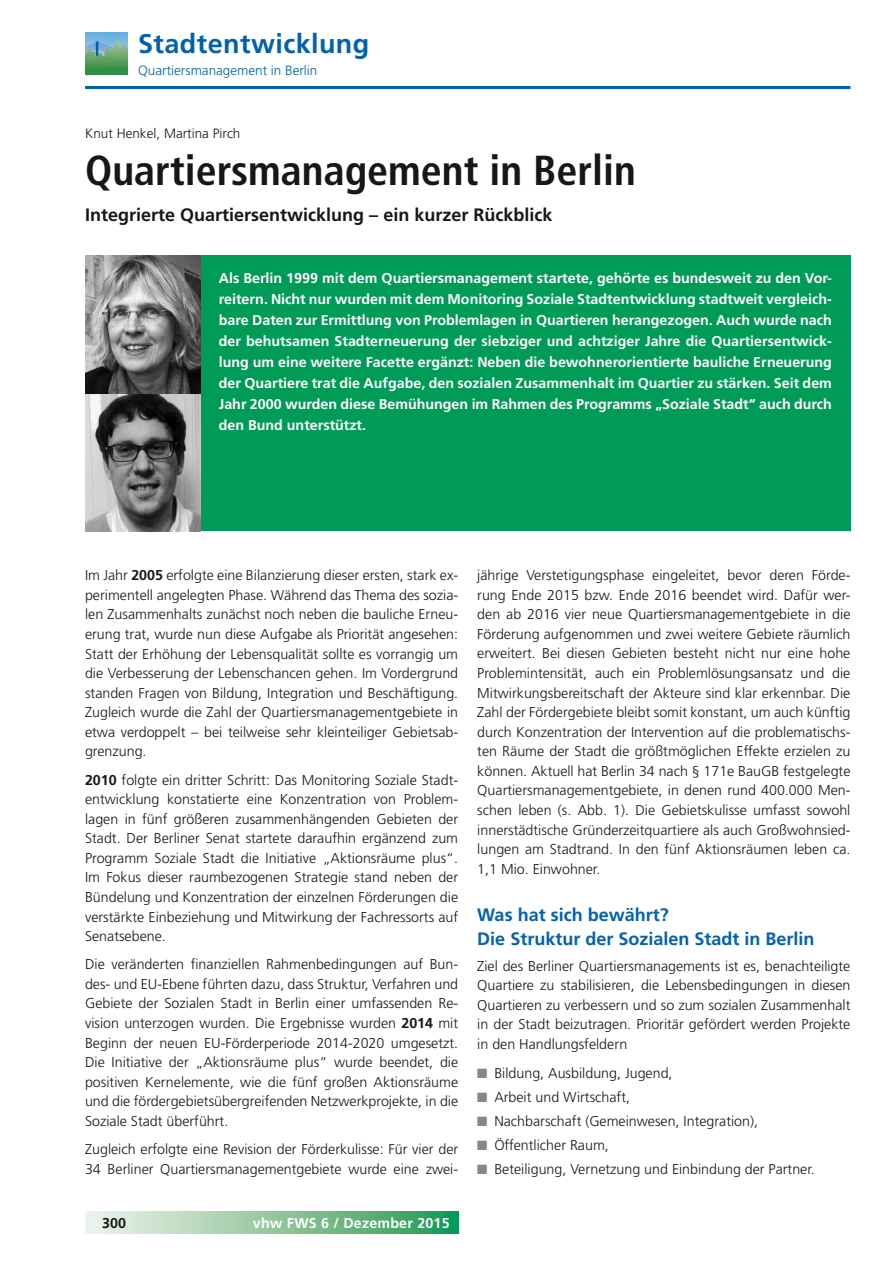
<style>
.page{position:relative;width:893px;height:1263px;background:#fff}
.page>*{position:absolute;margin:0;border:0;box-sizing:border-box;transform-origin:0 0}
.t1{font:700 condensed 42px "Frutiger LT";color:#181716}
.t2{font:700 27px "Frutiger LT";letter-spacing:.015em;color:#0062ae}
.t3{font:700 18px/24px "Frutiger LT";color:#0062ae}
.t4{font:700 18px "Frutiger LT";color:#181716}
.t5{font:300 14.25px/19.6px "Frutiger LT";color:#181716;text-align:justify}
.t6{font:700 14.25px/21px "Frutiger LT";color:#fff;text-align:justify}
.t7{font:700 14.25px "Frutiger LT";color:#181716}
.t8{font:300 13.5px "Frutiger LT";color:#0062ae}
.t9{font:300 13.5px "Frutiger CE";color:#181716}
.s1{font-weight:700}
.s2{color:#868786}
</style>
<div class="page">
<hr style="left:85px;top:86px;width:765px;height:3px;background:#0062ae">
<svg style="left:85px;top:1212px;width:373px;height:21px;background:#8dc69f"></svg>
<img style="left:85px;top:32px;width:42px;height:43px">
<div style="left:85px;top:256px;width:766px;height:275px;background:#009b56"></div>
<img style="left:85px;top:256px;width:115px;height:275px">
<h2 class="t2" style="left:138px;top:28px;width:233px">Stadtentwicklung</h2>
<p class="t8" style="left:138px;top:62px;width:181px">Quartiersmanagement in Berlin</p>
<p class="t9" style="left:85px;top:126px;width:157px">Knut Henkel, Martina Pirch</p>
<h1 class="t1" style="left:85px;top:145px;width:552px">Quartiersmanagement in Berlin</h1>
<p class="t4" style="left:85px;top:205px;width:469px">Integrierte Quartiersentwicklung – ein kurzer Rückblick</p>
<p class="t6" style="left:219px;top:267px;width:615px">Als Berlin 1999 mit dem Quartiersmanagement startete, gehörte es bundesweit zu den Vor&shy;reitern. Nicht nur wurden mit dem Monitoring Soziale Stadtentwicklung stadtweit vergleich&shy;bare Daten zur Ermittlung von Problemlagen in Quartieren herangezogen. Auch wurde nach der behutsamen Stadterneuerung der siebziger und achtziger Jahre die Quartiersentwick&shy;lung um eine weitere Facette ergänzt: Neben die bewohnerorientierte bauliche Erneuerung der Quartiere trat die Aufgabe, den sozialen Zusammenhalt im Quartier zu stärken. Seit dem Jahr 2000 wurden diese Bemühungen im Rahmen des Programms „Soziale Stadt“ auch durch den Bund unterstützt.</p>
<p class="t5" style="left:85px;top:566px;width:375px">Im Jahr <span class="s1">2005</span> erfolgte eine Bilanzierung dieser ersten, stark ex&shy;perimentell angelegten Phase. Während das Thema des sozia&shy;len Zusammenhalts zunächst noch neben die bauliche Erneu&shy;erung trat, wurde nun diese Aufgabe als Priorität angesehen:<br>Statt der Erhöhung der Lebensqualität sollte es vorrangig um die Verbesserung der Lebenschancen gehen. Im Vordergrund standen Fragen von Bildung, Integration und Beschäftigung.<br>Zugleich wurde die Zahl der Quartiersmanagementgebiete in etwa verdoppelt – bei teilweise sehr kleinteiliger Gebietsab&shy;grenzung.</p>
<p class="t5" style="left:85px;top:770px;width:375px"><span class="s1">2010</span> folgte ein dritter Schritt: Das Monitoring Soziale Stadt&shy;entwicklung konstatierte eine Konzentration von Problem&shy;lagen in fünf größeren zusammenhängenden Gebieten der Stadt. Der Berliner Senat startete daraufhin ergänzend zum Programm Soziale Stadt die Initiative „Aktionsräume plus“.<br>Im Fokus dieser raumbezogenen Strategie stand neben der Bündelung und Konzentration der einzelnen Förderungen die verstärkte Einbeziehung und Mitwirkung der Fachressorts auf Senatsebene.</p>
<p class="t5" style="left:85px;top:955px;width:375px">Die veränderten finanziellen Rahmenbedingungen auf Bun&shy;des- und EU-Ebene führten dazu, dass Struktur, Verfahren und Gebiete der Sozialen Stadt in Berlin einer umfassenden Re&shy;vision unterzogen wurden. Die Ergebnisse wurden <span class="s1">2014</span> mit Beginn der neuen EU-Förderperiode 2014-2020 umgesetzt.<br>Die Initiative der „Aktionsräume plus“ wurde beendet, die positiven Kernelemente, wie die fünf großen Aktionsräume und die fördergebietsübergreifenden Netzwerkprojekte, in die Soziale Stadt überführt.</p>
<p class="t5" style="left:85px;top:1139px;width:375px">Zugleich erfolgte eine Revision der Förderkulisse: Für vier der<br>34 Berliner Quartiersmanagementgebiete wurde eine zwei-</p>
<p class="t7" style="left:102px;top:1214px;width:26px">300</p>
<p class="t6" style="left:253px;top:1212px;width:198px">vhw FWS 6 / Dezember 2015</p>
<p class="t5" style="left:477px;top:566px;width:375px">jährige Verstetigungsphase eingeleitet, bevor deren Förde&shy;rung Ende 2015 bzw. Ende 2016 beendet wird. Dafür wer&shy;den ab 2016 vier neue Quartiersmanagementgebiete in die Förderung aufgenommen und zwei weitere Gebiete räumlich erweitert. Bei diesen Gebieten besteht nicht nur eine hohe Problemintensität, auch ein Problemlösungsansatz und die Mitwirkungsbereitschaft der Akteure sind klar erkennbar. Die Zahl der Fördergebiete bleibt somit konstant, um auch künftig durch Konzentration der Intervention auf die problematischs&shy;ten Räume der Stadt die größtmöglichen Effekte erzielen zu können. Aktuell hat Berlin 34 nach § 171e BauGB festgelegte Quartiersmanagementgebiete, in denen rund 400.000 Men&shy;schen leben (s. Abb. 1). Die Gebietskulisse umfasst sowohl innerstädtische Gründerzeitquartiere als auch Großwohnsied&shy;lungen am Stadtrand. In den fünf Aktionsräumen leben ca.<br>1,1 Mio. Einwohner.</p>
<p class="t3" style="left:477px;top:902px;width:339px">Was hat sich bewährt?<br>Die Struktur der Sozialen Stadt in Berlin</p>
<p class="t5" style="left:477px;top:956px;width:375px">Ziel des Berliner Quartiersmanagements ist es, benachteiligte Quartiere zu stabilisieren, die Lebensbedingungen in diesen Quartieren zu verbessern und so zum sozialen Zusammenhalt in der Stadt beizutragen. Prioritär gefördert werden Projekte in den Handlungsfeldern</p>
<p class="t5" style="left:477px;top:1064px;width:197px"><span class="s2">■</span> Bildung, Ausbildung, Jugend,</p>
<p class="t5" style="left:477px;top:1088px;width:154px"><span class="s2">■</span> Arbeit und Wirtschaft,</p>
<p class="t5" style="left:477px;top:1111px;width:282px"><span class="s2">■</span> Nachbarschaft (Gemeinwesen, Integration),</p>
<p class="t5" style="left:477px;top:1135px;width:133px"><span class="s2">■</span> Öffentlicher Raum,</p>
<p class="t5" style="left:477px;top:1159px;width:339px"><span class="s2">■</span> Beteiligung, Vernetzung und Einbindung der Partner.</p>
</div>
